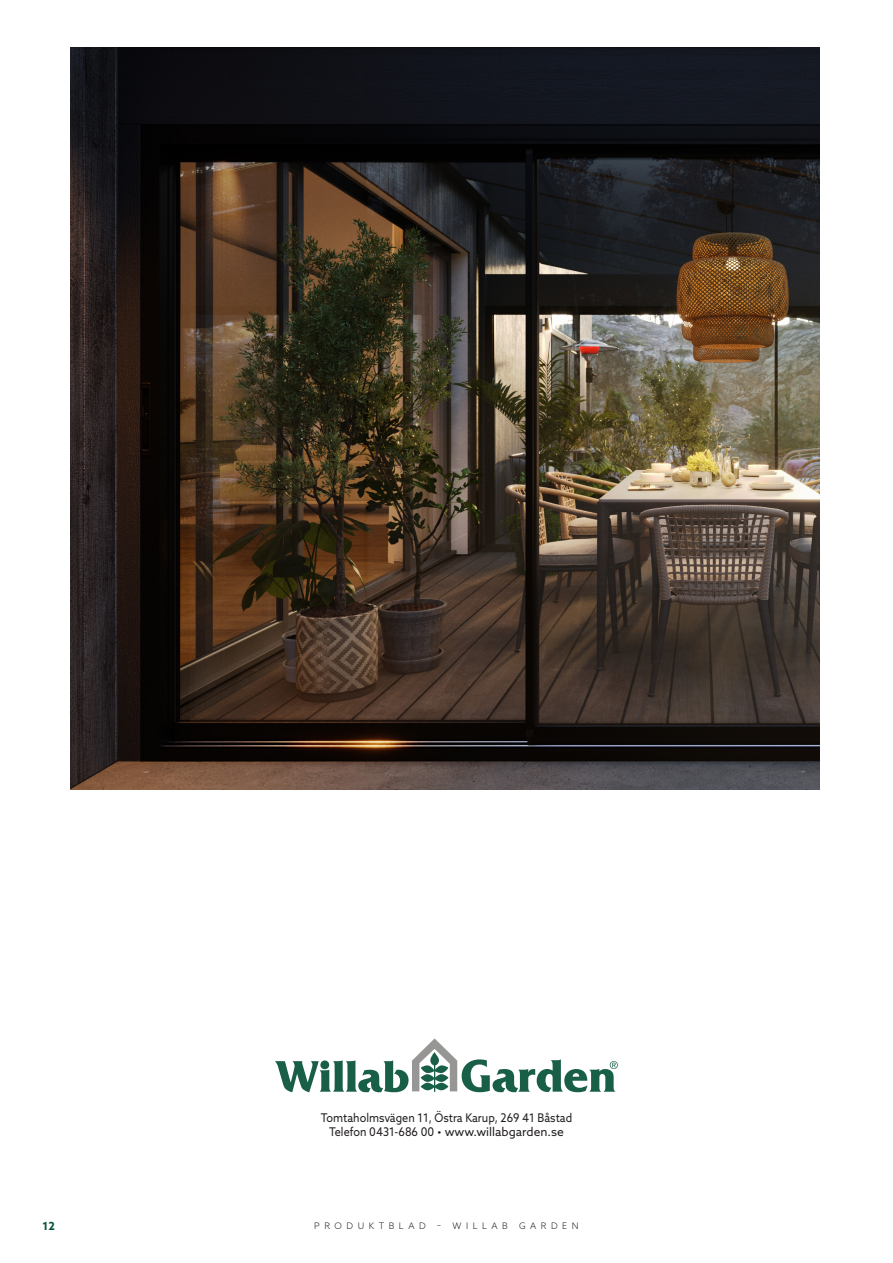
<style>
.page{position:relative;width:893px;height:1263px;background:#fff}
.page>*{position:absolute;margin:0;border:0;box-sizing:border-box;transform-origin:0 0}
.t1{font:12px/14.4px "Azo Sans";color:#231f20;text-align:center;scale:.91 1}
.t2{font:700 11.25px "Azo Sans";color:#0d5540}
.t3{font:300 9px "Azo Sans";letter-spacing:.5em;color:#231f20}
</style>
<div class="page">
<img style="left:70px;top:48px;width:749px;height:742px">
<svg style="left:275px;top:1038px;width:343px;height:55px"></svg>
<p class="t1" style="left:321px;top:1110px;width:278px">Tomtaholmsvägen 11, Östra Karup, 269 41 Båstad<br>Telefon 0431-686 00 • www.willabgarden.se</p>
<p class="t2" style="left:43px;top:1219px;width:14px">12</p>
<p class="t3" style="left:314px;top:1219px;width:266px">PRODUKTBLAD – WILLAB GARDEN</p>
</div>
